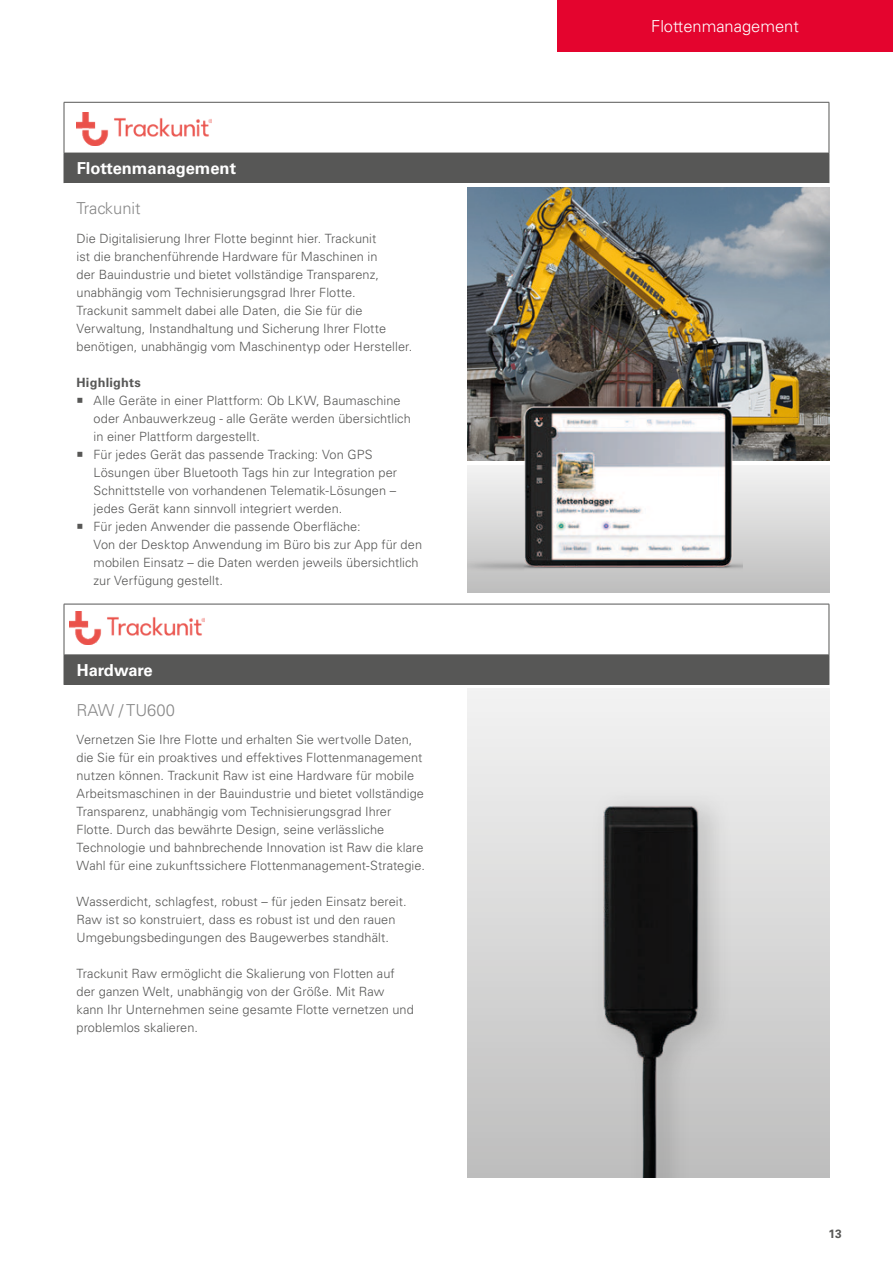
<style>
.page{position:relative;width:893px;height:1263px;background:#fff}
.page>*{position:absolute;margin:0;border:0;box-sizing:border-box;transform-origin:0 0}
.t1{font:700 16.5px "Univers LT Std";color:#fff}
.t2{font:300 16.5px "Univers LT Std";color:#888}
.t3{font:300 16.5px "Univers LT Std";color:#fff}
.t4{font:300 12.75px/18px "Univers LT Std";letter-spacing:.005em;color:#575756}
.t5{font:700 12.75px "Univers LT Std";letter-spacing:.015em;color:#575756}
.t6{font:700 12px "Univers LT Std";color:#575756}
</style>
<div class="page">
<div style="left:557px;top:0;width:336px;height:52px;background:#e4042e"></div>
<div style="left:468px;top:689px;width:361px;height:489px;background:linear-gradient(to bottom,#f3f3f3,#bebebd)"></div>
<div style="left:64px;top:655px;width:765px;height:30px;background:#575756"></div>
<hr style="left:64px;top:604px;width:765px;height:1px;background:#575756">
<hr style="left:64px;top:604px;width:1px;height:51px;background:#575756">
<hr style="left:829px;top:604px;width:1px;height:51px;background:#575756">
<hr style="left:64px;top:654px;width:765px;height:2px;background:#575756">
<hr style="left:829px;top:655px;width:1px;height:30px;background:#575756">
<div style="left:468px;top:465px;width:361px;height:127px;background:linear-gradient(to bottom,#f3f3f3,#bebebe)"></div>
<img style="left:468px;top:187px;width:361px;height:274px">
<div style="left:64px;top:153px;width:765px;height:30px;background:#575756"></div>
<hr style="left:64px;top:102px;width:765px;height:1px;background:#575756">
<hr style="left:64px;top:102px;width:1px;height:51px;background:#575756">
<hr style="left:829px;top:102px;width:1px;height:51px;background:#575756">
<hr style="left:829px;top:153px;width:1px;height:30px;background:#575756">
<img style="left:468px;top:393px;width:275px;height:212px">
<img style="left:77px;top:112px;width:134px;height:34px">
<img style="left:70px;top:611px;width:134px;height:33px">
<img style="left:525px;top:742px;width:247px;height:436px">
<p class="t1" style="left:77px;top:159px;width:161px">Flottenmanagement</p>
<p class="t2" style="left:77px;top:199px;width:66px">Trackunit</p>
<p class="t4" style="left:77px;top:229px;width:337px">Die Digitalisierung Ihrer Flotte beginnt hier. Trackunit<br>ist die branchenführende Hardware für Maschinen in<br>der Bauindustrie und bietet vollständige Transparenz, unabhängig vom Technisierungsgrad Ihrer Flotte.<br>Trackunit sammelt dabei alle Daten, die Sie für die Verwaltung, Instandhaltung und Sicherung Ihrer Flotte benötigen, unabhängig vom Maschinentyp oder Hersteller.</p>
<p class="t5" style="left:77px;top:375px;width:66px">Highlights</p>
<p class="t4" style="left:94px;top:391px;width:319px;text-indent:-17px">○ Alle Geräte in einer Plattform: Ob LKW, Baumaschine oder Anbauwerkzeug - alle Geräte werden übersichtlich in einer Plattform dargestellt.</p>
<p class="t4" style="left:94px;top:445px;width:305px;text-indent:-17px">○ Für jedes Gerät das passende Tracking: Von GPS Lösungen über Bluetooth Tags hin zur Integration per Schnittstelle von vorhandenen Telematik-Lösungen – jedes Gerät kann sinnvoll integriert werden.</p>
<p class="t4" style="left:94px;top:517px;width:330px;text-indent:-17px">○ Für jeden Anwender die passende Oberfläche:<br>Von der Desktop Anwendung im Büro bis zur App für den mobilen Einsatz – die Daten werden jeweils übersichtlich zur Verfügung gestellt.</p>
<p class="t1" style="left:77px;top:661px;width:77px">Hardware</p>
<p class="t2" style="left:77px;top:701px;width:100px">RAW / TU600</p>
<p class="t4" style="left:77px;top:731px;width:350px">Vernetzen Sie Ihre Flotte und erhalten Sie wertvolle Daten, die Sie für ein proaktives und effektives Flottenmanagement nutzen können. Trackunit Raw ist eine Hardware für mobile Arbeitsmaschinen in der Bauindustrie und bietet vollständige Transparenz, unabhängig vom Technisierungsgrad Ihrer Flotte. Durch das bewährte Design, seine verlässliche Technologie und bahnbrechende Innovation ist Raw die klare Wahl für eine zukunftssichere Flottenmanagement-Strategie.</p>
<p class="t4" style="left:77px;top:893px;width:332px">Wasserdicht, schlagfest, robust – für jeden Einsatz bereit.<br>Raw ist so konstruiert, dass es robust ist und den rauen<br>Umgebungsbedingungen des Baugewerbes standhält.</p>
<p class="t4" style="left:77px;top:965px;width:339px">Trackunit Raw ermöglicht die Skalierung von Flotten auf der ganzen Welt, unabhängig von der Größe. Mit Raw kann Ihr Unternehmen seine gesamte Flotte vernetzen und problemlos skalieren.</p>
<p class="t3" style="left:651px;top:16px;width:149px">Flottenmanagement</p>
<p class="t6" style="left:829px;top:1227px;width:15px">13</p>
</div>
